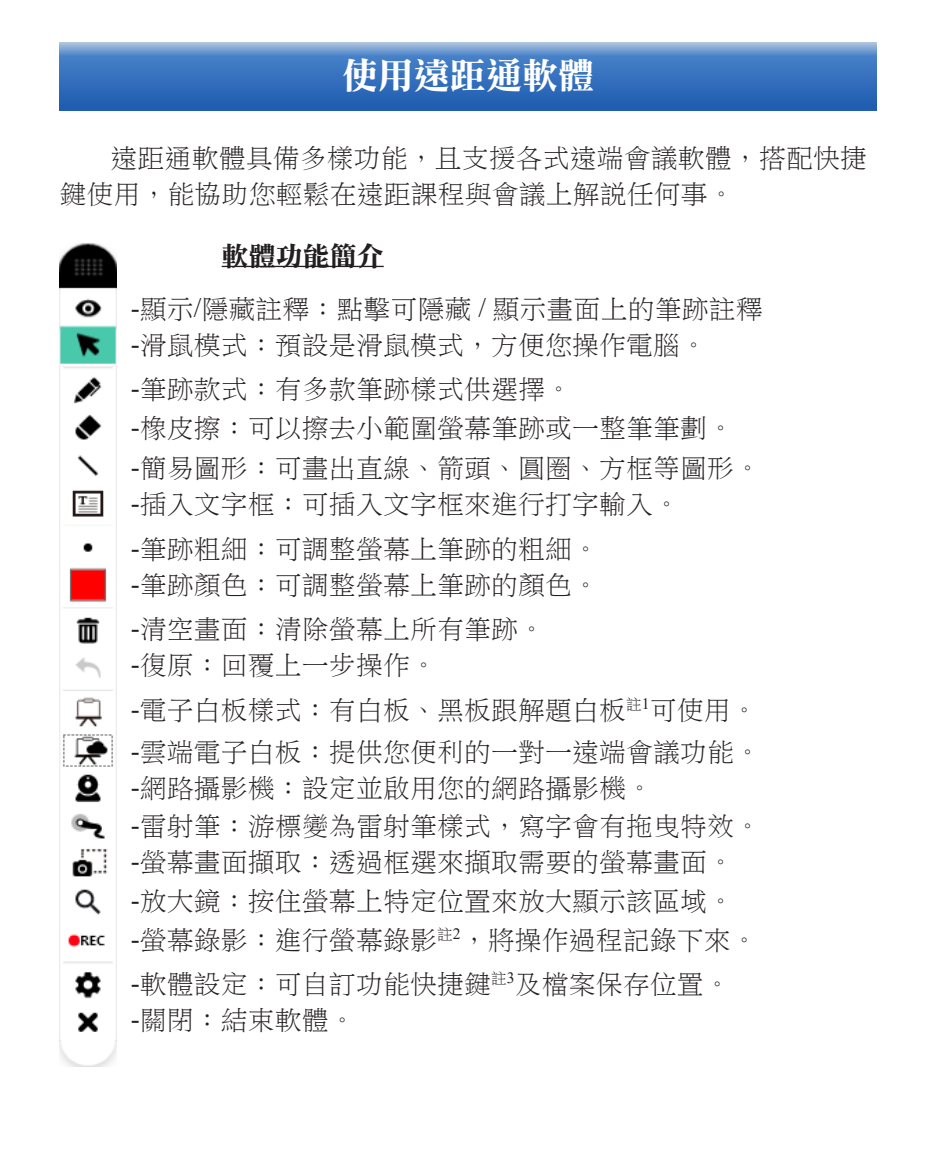
<style>
.page{position:relative;width:936px;height:1149px;background:#fff}
.page>*{position:absolute;margin:0;border:0;box-sizing:border-box;transform-origin:0 0}
.標題1{font:36px "DF Li Song W7 WIN BF";color:#fff}
.Contents{font:27px/36px "DF Li Song W3 WIN BF";color:#231f20}
.t1{font:27px "DF Li Song W7 WIN BF";color:#231f20}
.s1{font-family:"Times New Roman"}
</style>
<div class="page">
<svg style="left:60px;top:43px;width:816px;height:67px;background:#3f77c0"></svg>
<hr style="left:222px;top:266px;width:162px;height:1px;background:#231f20">
<img style="left:60px;top:243px;width:56px;height:823px">
<p class="標題1" style="left:342px;top:57px;width:253px">使用遠距通軟體</p>
<p class="Contents" style="left:60px;top:140px;width:809px;text-indent:51px">遠距通軟體具備多樣功能，且支援各式遠端會議軟體，搭配快捷鍵使用，能協助您輕鬆在遠距課程與會議上解說任何事。</p>
<p class="t1" style="left:222px;top:242px;width:163px">軟體功能簡介</p>
<p class="Contents" style="left:131px;top:290px;width:633px"><span class="s1">-</span>顯示<span class="s1">/</span>隱藏註釋：點擊可隱藏 <span class="s1">/</span> 顯示畫面上的筆跡註釋</p>
<p class="Contents" style="left:131px;top:326px;width:577px"><span class="s1">-</span>滑鼠模式：預設是滑鼠模式，方便您操作電腦。</p>
<p class="Contents" style="left:131px;top:371px;width:442px"><span class="s1">-</span>筆跡款式：有多款筆跡樣式供選擇。</p>
<p class="Contents" style="left:131px;top:409px;width:604px"><span class="s1">-</span>橡皮擦：可以擦去小範圍螢幕筆跡或一整筆筆劃。</p>
<p class="Contents" style="left:131px;top:450px;width:631px"><span class="s1">-</span>簡易圖形：可畫出直線、箭頭、圓圈、方框等圖形。</p>
<p class="Contents" style="left:131px;top:486px;width:550px"><span class="s1">-</span>插入文字框：可插入文字框來進行打字輸入。</p>
<p class="Contents" style="left:131px;top:530px;width:469px"><span class="s1">-</span>筆跡粗細：可調整螢幕上筆跡的粗細。</p>
<p class="Contents" style="left:131px;top:566px;width:469px"><span class="s1">-</span>筆跡顏色：可調整螢幕上筆跡的顏色。</p>
<p class="Contents" style="left:131px;top:611px;width:415px"><span class="s1">-</span>清空畫面：清除螢幕上所有筆跡。</p>
<p class="Contents" style="left:131px;top:647px;width:307px"><span class="s1">-</span>復原：回覆上一步操作。</p>
<p class="Contents" style="left:131px;top:691px;width:628px"><span class="s1">-</span>電子白板樣式：有白板、黑板跟解題白板<sup>註</sup><sup>1</sup>可使用。</p>
<p class="Contents" style="left:131px;top:733px;width:631px"><span class="s1">-</span>雲端電子白板：提供您便利的一對一遠端會議功能。</p>
<p class="Contents" style="left:131px;top:769px;width:523px"><span class="s1">-</span>網路攝影機：設定並啟用您的網路攝影機。</p>
<p class="Contents" style="left:131px;top:808px;width:631px"><span class="s1">-</span>雷射筆：游標變為雷射筆樣式，寫字會有拖曳特效。</p>
<p class="Contents" style="left:131px;top:844px;width:604px"><span class="s1">-</span>螢幕畫面擷取：透過框選來擷取需要的螢幕畫面。</p>
<p class="Contents" style="left:131px;top:882px;width:604px"><span class="s1">-</span>放大鏡：按住螢幕上特定位置來放大顯示該區域。</p>
<p class="Contents" style="left:131px;top:921px;width:628px"><span class="s1">-</span>螢幕錄影：進行螢幕錄影<sup>註</sup><sup>2</sup>，將操作過程記錄下來。</p>
<p class="Contents" style="left:131px;top:965px;width:601px"><span class="s1">-</span>軟體設定：可自訂功能快捷鍵<sup>註</sup><sup>3</sup>及檔案保存位置。</p>
<p class="Contents" style="left:131px;top:1001px;width:226px"><span class="s1">-</span>關閉：結束軟體。</p>
</div>
